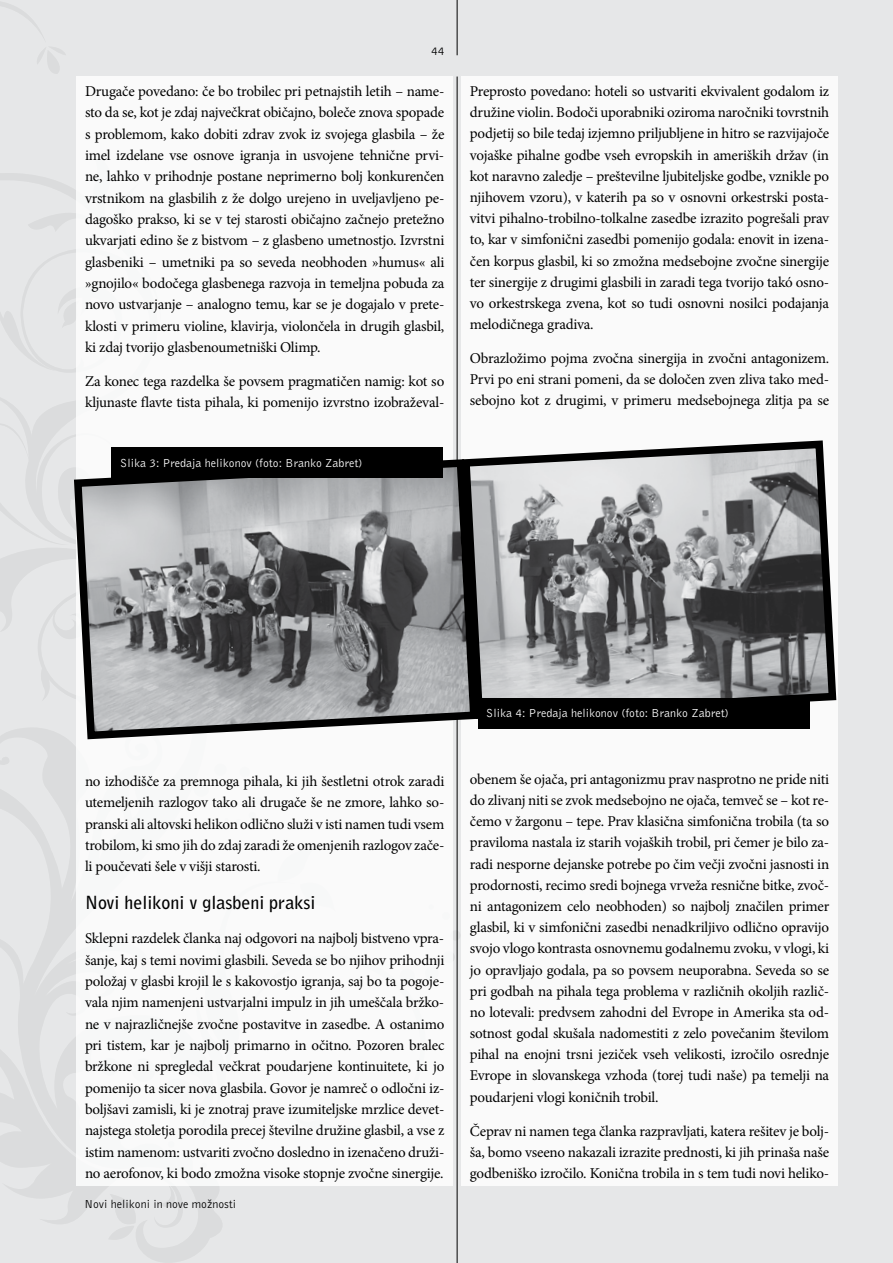
<style>
.page{position:relative;width:893px;height:1263px;background:#e6e7e8}
.page>*{position:absolute;margin:0;border:0;box-sizing:border-box;transform-origin:0 0}
.t1{font:700 18px "Bell Gothic Std";color:#000}
.t2{font:15px/21.1px "Minion Pro";letter-spacing:-.015em;color:#000;text-align:justify}
.t3{font:12px "Bell Gothic BT";color:#fff}
.t4{font:12px "Bell Gothic BT";color:#000}
</style>
<div class="page">
<svg style="left:0;top:371px;width:77px;height:109px"></svg>
<svg style="left:0;top:2px;width:165px;height:369px"></svg>
<svg style="left:0;top:574px;width:208px;height:689px"></svg>
<svg style="left:0;top:480px;width:70px;height:94px"></svg>
<svg style="left:0;top:847px;width:460px;height:393px"></svg>
<div style="left:461px;top:77px;width:377px;height:1109px;background:#fff"></div>
<div style="left:77px;top:77px;width:376px;height:1109px;background:#fff"></div>
<hr style="left:457px;top:0;width:1px;height:55px;background:#000">
<hr style="left:457px;top:77px;width:1px;height:1186px;background:#000">
<svg style="left:70px;top:455px;width:412px;height:288px;background:#959698"></svg>
<div style="left:112px;top:447px;width:331px;height:30px;background:#000"></div>
<svg style="left:458px;top:440px;width:379px;height:283px;background:#8f9092"></svg>
<div style="left:478px;top:698px;width:331px;height:30px;background:#000"></div>
<p class="t4" style="left:431px;top:44px;width:15px">44</p>
<p class="t2" style="left:85px;top:81px;width:361px">Drugače povedano: če bo trobilec pri petnajstih letih – name&shy;sto da se, kot je zdaj največkrat običajno, boleče znova spopade s problemom, kako dobiti zdrav zvok iz svojega glasbila – že imel izdelane vse osnove igranja in usvojene tehnične prvi&shy;ne, lahko v prihodnje postane neprimerno bolj konkurenčen vrstnikom na glasbilih z že dolgo urejeno in uveljavljeno pe&shy;dagoško prakso, ki se v tej starosti običajno začnejo pretežno ukvarjati edino še z bistvom – z glasbeno umetnostjo. Izvrstni glasbeniki – umetniki pa so seveda neobhoden »humus« ali »gnojilo« bodočega glasbenega razvoja in temeljna pobuda za novo ustvarjanje – analogno temu, kar se je dogajalo v prete&shy;klosti v primeru violine, klavirja, violončela in drugih glasbil, ki zdaj tvorijo glasbenoumetniški Olimp.</p>
<p class="t2" style="left:85px;top:371px;width:361px">Za konec tega razdelka še povsem pragmatičen namig: kot so kljunaste flavte tista pihala, ki pomenijo izvrstno izobraževal-</p>
<p class="t3" style="left:120px;top:455px;width:244px">Slika 3: Predaja helikonov (foto: Branko Zabret)</p>
<p class="t2" style="left:470px;top:81px;width:361px">Preprosto povedano: hoteli so ustvariti ekvivalent godalom iz družine violin. Bodoči uporabniki oziroma naročniki tovrstnih podjetij so bile tedaj izjemno priljubljene in hitro se razvijajoče vojaške pihalne godbe vseh evropskih in ameriških držav (in kot naravno zaledje – preštevilne ljubiteljske godbe, vznikle po njihovem vzoru), v katerih pa so v osnovni orkestrski posta&shy;vitvi pihalno-trobilno-tolkalne zasedbe izrazito pogrešali prav to, kar v simfonični zasedbi pomenijo godala: enovit in izena&shy;čen korpus glasbil, ki so zmožna medsebojne zvočne sinergije ter sinergije z drugimi glasbili in zaradi tega tvorijo takó osno&shy;vo orkestrskega zvena, kot so tudi osnovni nosilci podajanja melodičnega gradiva.</p>
<p class="t2" style="left:470px;top:348px;width:361px">Obrazložimo pojma zvočna sinergija in zvočni antagonizem.<br>Prvi po eni strani pomeni, da se določen zven zliva tako med&shy;sebojno kot z drugimi, v primeru medsebojnega zlitja pa se</p>
<p class="t2" style="left:85px;top:770px;width:361px">no izhodišče za premnoga pihala, ki jih šestletni otrok zaradi utemeljenih razlogov tako ali drugače še ne zmore, lahko so&shy;pranski ali altovski helikon odlično služi v isti namen tudi vsem trobilom, ki smo jih do zdaj zaradi že omenjenih razlogov zače&shy;li poučevati šele v višji starosti.</p>
<p class="t1" style="left:85px;top:892px;width:232px">Novi helikoni v glasbeni praksi</p>
<p class="t2" style="left:85px;top:928px;width:361px">Sklepni razdelek članka naj odgovori na najbolj bistveno vpra&shy;šanje, kaj s temi novimi glasbili. Seveda se bo njihov prihodnji položaj v glasbi krojil le s kakovostjo igranja, saj bo ta pogoje&shy;vala njim namenjeni ustvarjalni impulz in jih umeščala bržko&shy;ne v najrazličnejše zvočne postavitve in zasedbe. A ostanimo pri tistem, kar je najbolj primarno in očitno. Pozoren bralec bržkone ni spregledal večkrat poudarjene kontinuitete, ki jo pomenijo ta sicer nova glasbila. Govor je namreč o odločni iz&shy;boljšavi zamisli, ki je znotraj prave izumiteljske mrzlice devet&shy;najstega stoletja porodila precej številne družine glasbil, a vse z istim namenom: ustvariti zvočno dosledno in izenačeno druži&shy;no aerofonov, ki bodo zmožna visoke stopnje zvočne sinergije.</p>
<p class="t4" style="left:84px;top:1196px;width:153px">Novi helikoni in nove možnosti</p>
<p class="t3" style="left:486px;top:706px;width:244px">Slika 4: Predaja helikonov (foto: Branko Zabret)</p>
<p class="t2" style="left:470px;top:768px;width:361px">obenem še ojača, pri antagonizmu prav nasprotno ne pride niti do zlivanj niti se zvok medsebojno ne ojača, temveč se – kot re&shy;čemo v žargonu – tepe. Prav klasična simfonična trobila (ta so praviloma nastala iz starih vojaških trobil, pri čemer je bilo za&shy;radi nesporne dejanske potrebe po čim večji zvočni jasnosti in prodornosti, recimo sredi bojnega vrveža resnične bitke, zvoč&shy;ni antagonizem celo neobhoden) so najbolj značilen primer glasbil, ki v simfonični zasedbi nenadkriljivo odlično opravijo svojo vlogo kontrasta osnovnemu godalnemu zvoku, v vlogi, ki jo opravljajo godala, pa so povsem neuporabna. Seveda so se pri godbah na pihala tega problema v različnih okoljih različ&shy;no lotevali: predvsem zahodni del Evrope in Amerika sta od&shy;sotnost godal skušala nadomestiti z zelo povečanim številom pihal na enojni trsni jeziček vseh velikosti, izročilo osrednje Evrope in slovanskega vzhoda (torej tudi naše) pa temelji na poudarjeni vlogi koničnih trobil.</p>
<p class="t2" style="left:470px;top:1120px;width:361px">Čeprav ni namen tega članka razpravljati, katera rešitev je bolj&shy;ša, bomo vseeno nakazali izrazite prednosti, ki jih prinaša naše godbeniško izročilo. Konična trobila in s tem tudi novi heliko-</p>
</div>
